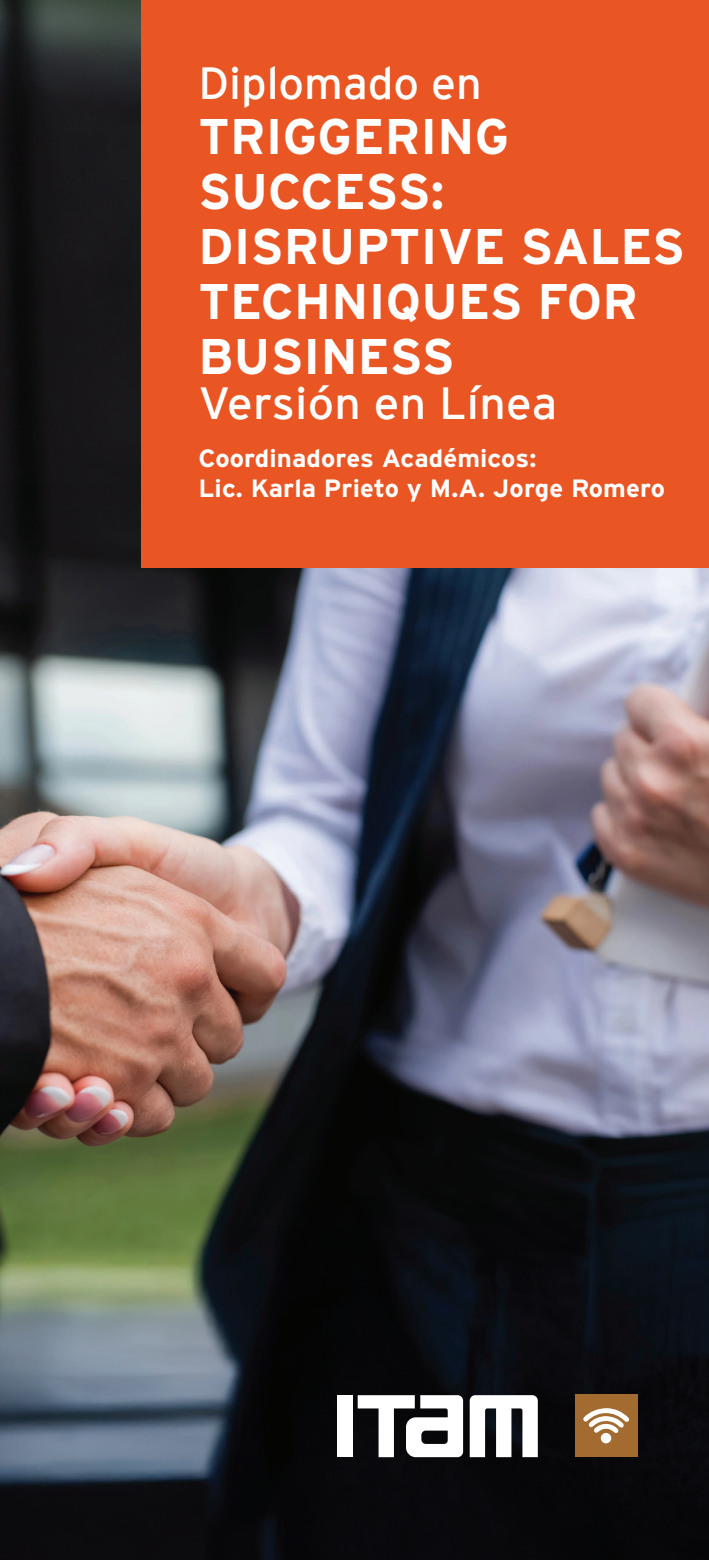
<style>
.page{position:relative;width:709px;height:1560px;background:#fff}
.page>*{position:absolute;margin:0;border:0;box-sizing:border-box;transform-origin:0 0}
.t1{font:700 50px/55px "Interstate";letter-spacing:.005em;color:#fff}
.t2{font:45px "Interstate";color:#fff}
.t3{font:700 25px/30px "Interstate";letter-spacing:.005em;color:#fff}
</style>
<div class="page">
<img style="left:0;top:0;width:708px;height:1559px">
<div style="left:142px;top:0;width:567px;height:567px;background:#e95523"></div>
<hr style="left:708px;top:0;width:1px;height:1559px;background:#e95523">
<svg style="left:469px;top:1394px;width:69px;height:62px"></svg>
<svg style="left:358px;top:1394px;width:105px;height:62px"></svg>
<div style="left:337px;top:1394px;width:15px;height:62px;background:#fff"></div>
<div style="left:575px;top:1394px;width:62px;height:62px;background:#a46b31"></div>
<svg style="left:583px;top:1408px;width:46px;height:25px"></svg>
<svg style="left:600px;top:1432px;width:11px;height:11px"></svg>
<h2 class="t2" style="left:198px;top:58px;width:285px">Diplomado en</h2>
<h1 class="t1" style="left:198px;top:108px;width:488px">TRIGGERING<br>SUCCESS:<br>DISRUPTIVE SALES<br>TECHNIQUES FOR<br>BUSINESS</h1>
<h2 class="t2" style="left:198px;top:378px;width:360px">Versión en Línea</h2>
<p class="t3" style="left:198px;top:442px;width:468px">Coordinadores Académicos:<br>Lic. Karla Prieto y M.A. Jorge Romero</p>
</div>
